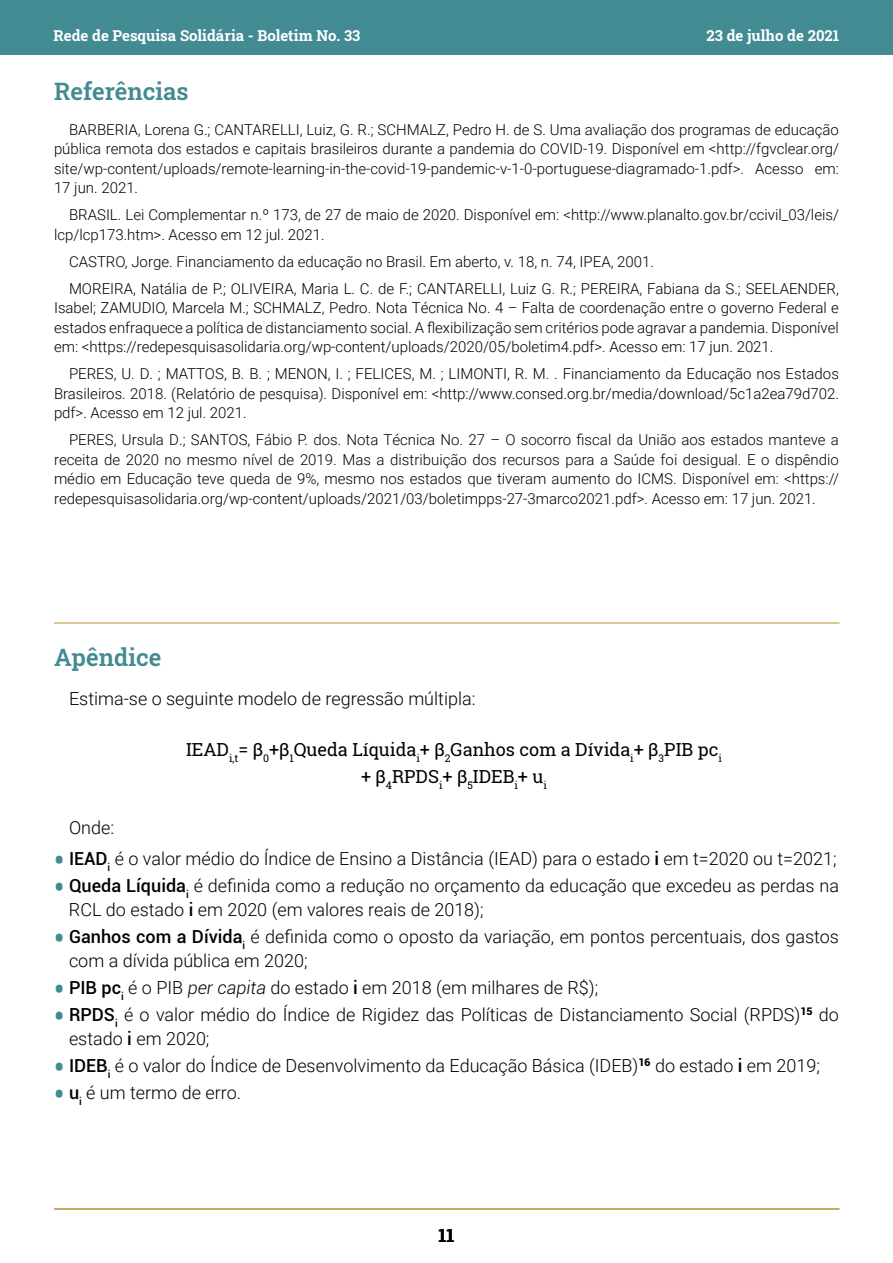
<style>
.page{position:relative;width:893px;height:1263px;background:#fff}
.page>*{position:absolute;margin:0;border:0;box-sizing:border-box;transform-origin:0 0}
.t1{font:600 24px "Roboto Slab";color:#428b92}
.t2{font:300 18px/24px "Roboto";color:#000}
.t3{font:18px/27px "Roboto Slab";color:#000;text-align:center}
.t4{font:700 18px "Roboto Slab";color:#000}
.t5{font:300 15px/19.5px "Roboto";color:#000;text-align:justify}
.t6{font:700 15px "Roboto Slab";color:#fff}
.s1{font-weight:900;font-size:27px;color:#428b92}
.s2{font-weight:500}
.s3{font-style:italic}
</style>
<div class="page">
<div style="left:0;top:0;width:893px;height:54px;background:#428b92"></div>
<hr style="left:54px;top:1208px;width:785px;height:1px;background:#b89230">
<hr style="left:54px;top:623px;width:785px;height:1px;background:#b89230">
<p class="t6" style="left:53px;top:25px;width:308px">Rede de Pesquisa Solidária - Boletim No. 33</p>
<p class="t6" style="left:706px;top:25px;width:134px">23 de julho de 2021</p>
<h1 class="t1" style="left:54px;top:75px;width:136px">Referências</h1>
<p class="t5" style="left:54px;top:119px;width:786px;text-indent:15px">BARBERIA, Lorena G.; CANTARELLI, Luiz, G. R.; SCHMALZ, Pedro H. de S. Uma avaliação dos programas de educação pública remota dos estados e capitais brasileiros durante a pandemia do COVID-19. Disponível em &lt;http://fgvclear.org/ site/wp-content/uploads/remote-learning-in-the-covid-19-pandemic-v-1-0-portuguese-diagramado-1.pdf&gt;. Acesso em:<br>17 jun. 2021.</p>
<p class="t5" style="left:54px;top:205px;width:786px;text-indent:15px">BRASIL. Lei Complementar n.º 173, de 27 de maio de 2020. Disponível em: &lt;http://www.planalto.gov.br/ccivil_03/leis/ lcp/lcp173.htm&gt;. Acesso em 12 jul. 2021.</p>
<p class="t5" style="left:69px;top:247px;width:771px;line-height:27px">CASTRO, Jorge. Financiamento da educação no Brasil. Em aberto, v. 18, n. 74, IPEA, 2001.<br>MOREIRA, Natália de P.; OLIVEIRA, Maria L. C. de F.; CANTARELLI, Luiz G. R.; PEREIRA, Fabiana da S.; SEELAENDER,</p>
<p class="t5" style="left:54px;top:298px;width:786px">Isabel; ZAMUDIO, Marcela M.; SCHMALZ, Pedro. Nota Técnica No. 4 – Falta de coordenação entre o governo Federal e estados enfraquece a política de distanciamento social. A flexibilização sem critérios pode agravar a pandemia. Disponível em: &lt;https://redepesquisasolidaria.org/wp-content/uploads/2020/05/boletim4.pdf&gt;. Acesso em: 17 jun. 2021.</p>
<p class="t5" style="left:54px;top:364px;width:786px;text-indent:15px">PERES, U. D. ; MATTOS, B. B. ; MENON, I. ; FELICES, M. ; LIMONTI, R. M. . Financiamento da Educação nos Estados Brasileiros. 2018. (Relatório de pesquisa). Disponível em: &lt;http://www.consed.org.br/media/download/5c1a2ea79d702. pdf&gt;. Acesso em 12 jul. 2021.</p>
<p class="t5" style="left:54px;top:430px;width:786px;text-indent:15px">PERES, Ursula D.; SANTOS, Fábio P. dos. Nota Técnica No. 27 – O socorro fiscal da União aos estados manteve a receita de 2020 no mesmo nível de 2019. Mas a distribuição dos recursos para a Saúde foi desigual. E o dispêndio médio em Educação teve queda de 9%, mesmo nos estados que tiveram aumento do ICMS. Disponível em: &lt;https:// redepesquisasolidaria.org/wp-content/uploads/2021/03/boletimpps-27-3marco2021.pdf&gt;. Acesso em: 17 jun. 2021.</p>
<h1 class="t1" style="left:54px;top:640px;width:109px">Apêndice</h1>
<p class="t2" style="left:69px;top:686px;width:408px">Estima-se o seguinte modelo de regressão múltipla:</p>
<p class="t3" style="left:186px;top:735px;width:537px">IEAD<sub>i,t</sub>= β<sub>0</sub>+β<sub>1</sub>Queda Líquida<sub>i</sub>+ β<sub>2</sub>Ganhos com a Dívida<sub>i</sub>+ β<sub>3</sub>PIB pc<sub>i </sub>+ β<sub>4</sub>RPDS<sub>i</sub>+ β<sub>5</sub>IDEB<sub>i</sub>+ u<sub>i</sub></p>
<p class="t2" style="left:69px;top:815px;width:47px">Onde:</p>
<p class="t2" style="left:54px;top:846px;width:784px"><span class="s1">•</span> <span class="s2">IEAD</span><sub>i</sub> é o valor médio do Índice de Ensino a Distância (IEAD) para o estado <span class="s2">i</span> em t=2020 ou t=2021;</p>
<p class="t2" style="left:69px;top:873px;width:771px;text-indent:-15px"><span class="s1">•</span> <span class="s2">Queda Líquida</span><sub>i</sub> é definida como a redução no orçamento da educação que excedeu as perdas na<br>RCL do estado <span class="s2">i</span> em 2020 (em valores reais de 2018);</p>
<p class="t2" style="left:69px;top:924px;width:771px;text-indent:-15px"><span class="s1">•</span> <span class="s2">Ganhos com a Dívida</span><sub>i</sub> é definida como o oposto da variação, em pontos percentuais, dos gastos com a dívida pública em 2020;</p>
<p class="t2" style="left:54px;top:975px;width:546px"><span class="s1">•</span> <span class="s2">PIB pc</span><sub>i</sub> é o PIB <span class="s3">per capita</span> do estado <span class="s2">i</span> em 2018 (em milhares de R$);</p>
<p class="t2" style="left:69px;top:1002px;width:771px;text-indent:-15px"><span class="s1">•</span> <span class="s2">RPDS</span><sub>i</sub> é o valor médio do Índice de Rigidez das Políticas de Distanciamento Social (RPDS)<sup>15</sup> do estado <span class="s2">i</span> em 2020;</p>
<p class="t2" style="left:54px;top:1053px;width:767px"><span class="s1">•</span> <span class="s2">IDEB</span><sub>i</sub> é o valor do Índice de Desenvolvimento da Educação Básica (IDEB)<sup>16</sup> do estado <span class="s2">i</span> em 2019;</p>
<p class="t2" style="left:54px;top:1080px;width:189px"><span class="s1">•</span> <span class="s2">u</span><sub>i</sub> é um termo de erro.</p>
<p class="t4" style="left:439px;top:1222px;width:17px">11</p>
</div>
